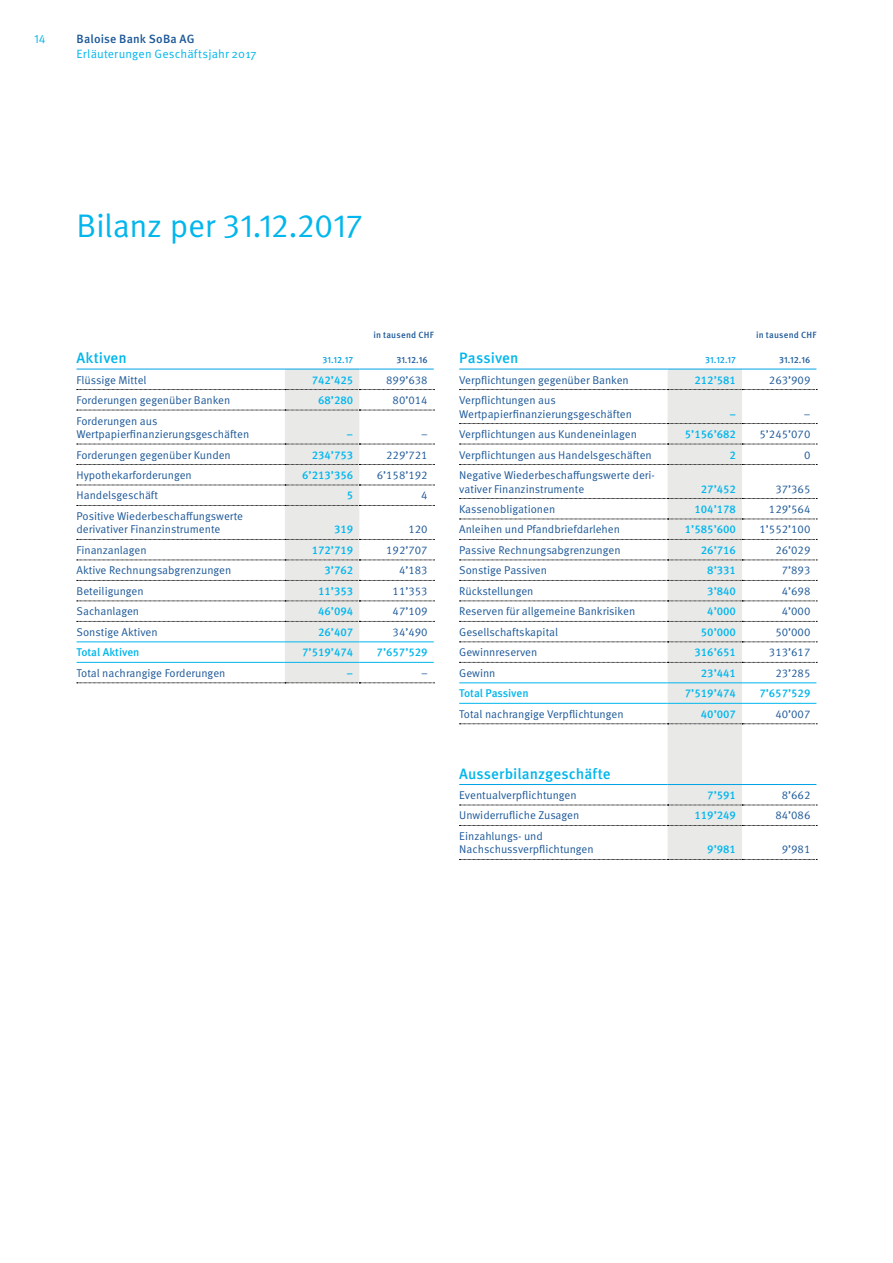
<style>
.page{position:relative;width:893px;height:1263px;background:#fff}
.page>*{position:absolute;margin:0;border:0;box-sizing:border-box;transform-origin:0 0}
.t1{font:32.7px "Meta OT";letter-spacing:-.01em;color:#00b6ec}
.t2{font:500 15px "Meta OT";letter-spacing:.005em;color:#00b6ec}
.t3{font:12px "Meta OT";letter-spacing:.01em;color:#00b6ec}
.t4{font:500 12px "Meta OT";letter-spacing:.015em;color:#1d5898}
.t5{font:11.25px/13.5px "Meta OT";color:#1d5898}
.t6{font:500 11.25px "Meta OT";color:#00b6ec}
.t7{font:500 9px "Meta OT";letter-spacing:.025em;color:#1d5898}
.t8{font:500 9px "Meta OT";color:#00a2e6}
</style>
<div class="page">
<svg style="left:77px;top:370px;width:358px;height:314px"></svg>
<hr style="left:77px;top:641px;width:208px;height:1px;background:#00b6ec">
<hr style="left:285px;top:641px;width:74px;height:1px;background:#00b6ec">
<hr style="left:359px;top:641px;width:75px;height:1px;background:#00b6ec">
<hr style="left:77px;top:662px;width:208px;height:1px;background:#00b6ec">
<hr style="left:285px;top:662px;width:74px;height:1px;background:#00b6ec">
<hr style="left:359px;top:662px;width:75px;height:1px;background:#00b6ec">
<hr style="left:77px;top:369px;width:208px;height:1px;background:#00a2e6">
<hr style="left:285px;top:369px;width:74px;height:1px;background:#00a2e6">
<hr style="left:359px;top:369px;width:75px;height:1px;background:#00a2e6">
<svg style="left:459px;top:369px;width:358px;height:491px"></svg>
<p class="t3" style="left:34px;top:29px;width:8px">6</p>
<p class="t3" style="left:34px;top:32px;width:13px">14</p>
<p class="t4" style="left:77px;top:32px;width:120px">Baloise Bank SoBa AG</p>
<p class="t3" style="left:77px;top:47px;width:182px">Erläuterungen Geschäftsjahr 2017</p>
<p class="t3" style="left:77px;top:44px;width:84px">Jahresrechnung</p>
<h1 class="t1" style="left:77px;top:207px;width:288px">Bilanz per 31.12.2017</h1>
<p class="t7" style="left:373px;top:330px;width:62px">in tausend CHF</p>
<h2 class="t2" style="left:77px;top:349px;width:52px">Aktiven</h2>
<p class="t8" style="left:323px;top:355px;width:32px">31.12.17</p>
<p class="t7" style="left:396px;top:355px;width:33px">31.12.16</p>
<p class="t5" style="left:77px;top:373px;width:72px">Flüssige Mittel</p>
<p class="t6" style="left:312px;top:373px;width:43px">742ʼ425</p>
<p class="t5" style="left:386px;top:373px;width:43px">899ʼ638</p>
<p class="t5" style="left:77px;top:394px;width:155px">Forderungen gegenüber Banken</p>
<p class="t6" style="left:318px;top:394px;width:37px">68ʼ280</p>
<p class="t5" style="left:393px;top:394px;width:37px">80ʼ014</p>
<p class="t5" style="left:77px;top:414px;width:174px">Forderungen aus<br>Wertpapierfinanzierungsgeschäften</p>
<p class="t6" style="left:347px;top:428px;width:8px">–</p>
<p class="t5" style="left:421px;top:428px;width:8px">–</p>
<p class="t5" style="left:77px;top:448px;width:156px">Forderungen gegenüber Kunden</p>
<p class="t6" style="left:312px;top:448px;width:43px">234ʼ753</p>
<p class="t5" style="left:386px;top:448px;width:43px">229ʼ721</p>
<p class="t5" style="left:77px;top:469px;width:117px">Hypothekarforderungen</p>
<p class="t6" style="left:302px;top:469px;width:53px">6ʼ213ʼ356</p>
<p class="t5" style="left:377px;top:469px;width:52px">6ʼ158ʼ192</p>
<p class="t5" style="left:77px;top:489px;width:83px">Handelsgeschäft</p>
<p class="t6" style="left:347px;top:489px;width:8px">5</p>
<p class="t5" style="left:421px;top:489px;width:8px">4</p>
<p class="t5" style="left:77px;top:510px;width:168px">Positive Wiederbeschaffungswerte derivativer Finanzinstrumente</p>
<p class="t6" style="left:334px;top:523px;width:21px">319</p>
<p class="t5" style="left:408px;top:523px;width:21px">120</p>
<p class="t5" style="left:77px;top:544px;width:72px">Finanzanlagen</p>
<p class="t6" style="left:312px;top:543px;width:43px">172ʼ719</p>
<p class="t5" style="left:386px;top:544px;width:43px">192ʼ707</p>
<p class="t5" style="left:77px;top:564px;width:156px">Aktive Rechnungsabgrenzungen</p>
<p class="t6" style="left:325px;top:564px;width:30px">3ʼ762</p>
<p class="t5" style="left:399px;top:564px;width:30px">4ʼ183</p>
<p class="t5" style="left:77px;top:585px;width:69px">Beteiligungen</p>
<p class="t6" style="left:318px;top:584px;width:37px">11ʼ353</p>
<p class="t5" style="left:393px;top:585px;width:37px">11ʼ353</p>
<p class="t5" style="left:77px;top:605px;width:64px">Sachanlagen</p>
<p class="t6" style="left:318px;top:605px;width:37px">46ʼ094</p>
<p class="t5" style="left:393px;top:605px;width:37px">47ʼ109</p>
<p class="t5" style="left:77px;top:625px;width:83px">Sonstige Aktiven</p>
<p class="t6" style="left:318px;top:625px;width:37px">26ʼ407</p>
<p class="t5" style="left:393px;top:625px;width:37px">34ʼ490</p>
<p class="t6" style="left:77px;top:646px;width:65px">Total Aktiven</p>
<p class="t6" style="left:302px;top:646px;width:53px">7ʼ519ʼ474</p>
<p class="t6" style="left:377px;top:646px;width:53px">7ʼ657ʼ529</p>
<p class="t5" style="left:77px;top:666px;width:150px">Total nachrangige Forderungen</p>
<p class="t6" style="left:347px;top:666px;width:8px">–</p>
<p class="t5" style="left:421px;top:666px;width:8px">–</p>
<p class="t7" style="left:756px;top:330px;width:62px">in tausend CHF</p>
<h2 class="t2" style="left:459px;top:349px;width:61px">Passiven</h2>
<p class="t8" style="left:705px;top:355px;width:32px">31.12.17</p>
<p class="t7" style="left:779px;top:355px;width:33px">31.12.16</p>
<p class="t5" style="left:459px;top:373px;width:171px">Verpflichtungen gegenüber Banken</p>
<p class="t6" style="left:694px;top:373px;width:43px">212ʼ581</p>
<p class="t5" style="left:769px;top:373px;width:43px">263ʼ909</p>
<p class="t5" style="left:459px;top:394px;width:174px">Verpflichtungen aus<br>Wertpapierfinanzierungsgeschäften</p>
<p class="t6" style="left:729px;top:407px;width:8px">–</p>
<p class="t5" style="left:804px;top:407px;width:8px">–</p>
<p class="t5" style="left:459px;top:428px;width:179px">Verpflichtungen aus Kundeneinlagen</p>
<p class="t6" style="left:685px;top:428px;width:53px">5ʼ156ʼ682</p>
<p class="t5" style="left:759px;top:428px;width:52px">5ʼ245ʼ070</p>
<p class="t5" style="left:459px;top:448px;width:194px">Verpflichtungen aus Handelsgeschäften</p>
<p class="t6" style="left:730px;top:448px;width:8px">2</p>
<p class="t5" style="left:804px;top:448px;width:8px">0</p>
<p class="t5" style="left:459px;top:469px;width:197px">Negative Wiederbeschaffungswerte deri&shy;vativer Finanzinstrumente</p>
<p class="t6" style="left:701px;top:482px;width:37px">27ʼ452</p>
<p class="t5" style="left:775px;top:482px;width:37px">37ʼ365</p>
<p class="t5" style="left:459px;top:503px;width:98px">Kassenobligationen</p>
<p class="t6" style="left:694px;top:503px;width:43px">104ʼ178</p>
<p class="t5" style="left:769px;top:503px;width:43px">129ʼ564</p>
<p class="t5" style="left:459px;top:523px;width:162px">Anleihen und Pfandbriefdarlehen</p>
<p class="t6" style="left:685px;top:523px;width:53px">1ʼ585ʼ600</p>
<p class="t5" style="left:759px;top:523px;width:52px">1ʼ552ʼ100</p>
<p class="t5" style="left:459px;top:544px;width:163px">Passive Rechnungsabgrenzungen</p>
<p class="t6" style="left:701px;top:543px;width:37px">26ʼ716</p>
<p class="t5" style="left:775px;top:544px;width:37px">26ʼ029</p>
<p class="t5" style="left:459px;top:564px;width:89px">Sonstige Passiven</p>
<p class="t6" style="left:707px;top:564px;width:30px">8ʼ331</p>
<p class="t5" style="left:782px;top:564px;width:30px">7ʼ893</p>
<p class="t5" style="left:459px;top:585px;width:76px">Rückstellungen</p>
<p class="t6" style="left:707px;top:584px;width:30px">3ʼ840</p>
<p class="t5" style="left:782px;top:585px;width:30px">4ʼ698</p>
<p class="t5" style="left:459px;top:605px;width:178px">Reserven für allgemeine Bankrisiken</p>
<p class="t6" style="left:707px;top:605px;width:30px">4ʼ000</p>
<p class="t5" style="left:782px;top:605px;width:30px">4ʼ000</p>
<p class="t5" style="left:459px;top:625px;width:100px">Gesellschaftskapital</p>
<p class="t6" style="left:701px;top:625px;width:37px">50ʼ000</p>
<p class="t5" style="left:775px;top:625px;width:37px">50ʼ000</p>
<p class="t5" style="left:459px;top:646px;width:80px">Gewinnreserven</p>
<p class="t6" style="left:694px;top:646px;width:43px">316ʼ651</p>
<p class="t5" style="left:769px;top:646px;width:43px">313ʼ617</p>
<p class="t5" style="left:459px;top:666px;width:38px">Gewinn</p>
<p class="t6" style="left:701px;top:666px;width:37px">23ʼ441</p>
<p class="t5" style="left:775px;top:666px;width:37px">23ʼ285</p>
<p class="t6" style="left:459px;top:687px;width:71px">Total Passiven</p>
<p class="t6" style="left:685px;top:687px;width:53px">7ʼ519ʼ474</p>
<p class="t6" style="left:759px;top:687px;width:53px">7ʼ657ʼ529</p>
<p class="t5" style="left:459px;top:707px;width:166px">Total nachrangige Verpflichtungen</p>
<p class="t6" style="left:701px;top:707px;width:37px">40ʼ007</p>
<p class="t5" style="left:775px;top:707px;width:37px">40ʼ007</p>
<h2 class="t2" style="left:459px;top:765px;width:153px">Ausserbilanzgeschäfte</h2>
<p class="t5" style="left:459px;top:789px;width:119px">Eventualverpflichtungen</p>
<p class="t6" style="left:707px;top:788px;width:30px">7ʼ591</p>
<p class="t5" style="left:782px;top:789px;width:30px">8ʼ662</p>
<p class="t5" style="left:459px;top:809px;width:122px">Unwiderrufliche Zusagen</p>
<p class="t6" style="left:694px;top:809px;width:43px">119ʼ249</p>
<p class="t5" style="left:775px;top:809px;width:37px">84ʼ086</p>
<p class="t5" style="left:459px;top:830px;width:136px">Einzahlungs- und<br>Nachschussverpflichtungen</p>
<p class="t6" style="left:707px;top:843px;width:30px">9ʼ981</p>
<p class="t5" style="left:782px;top:843px;width:30px">9ʼ981</p>
</div>
